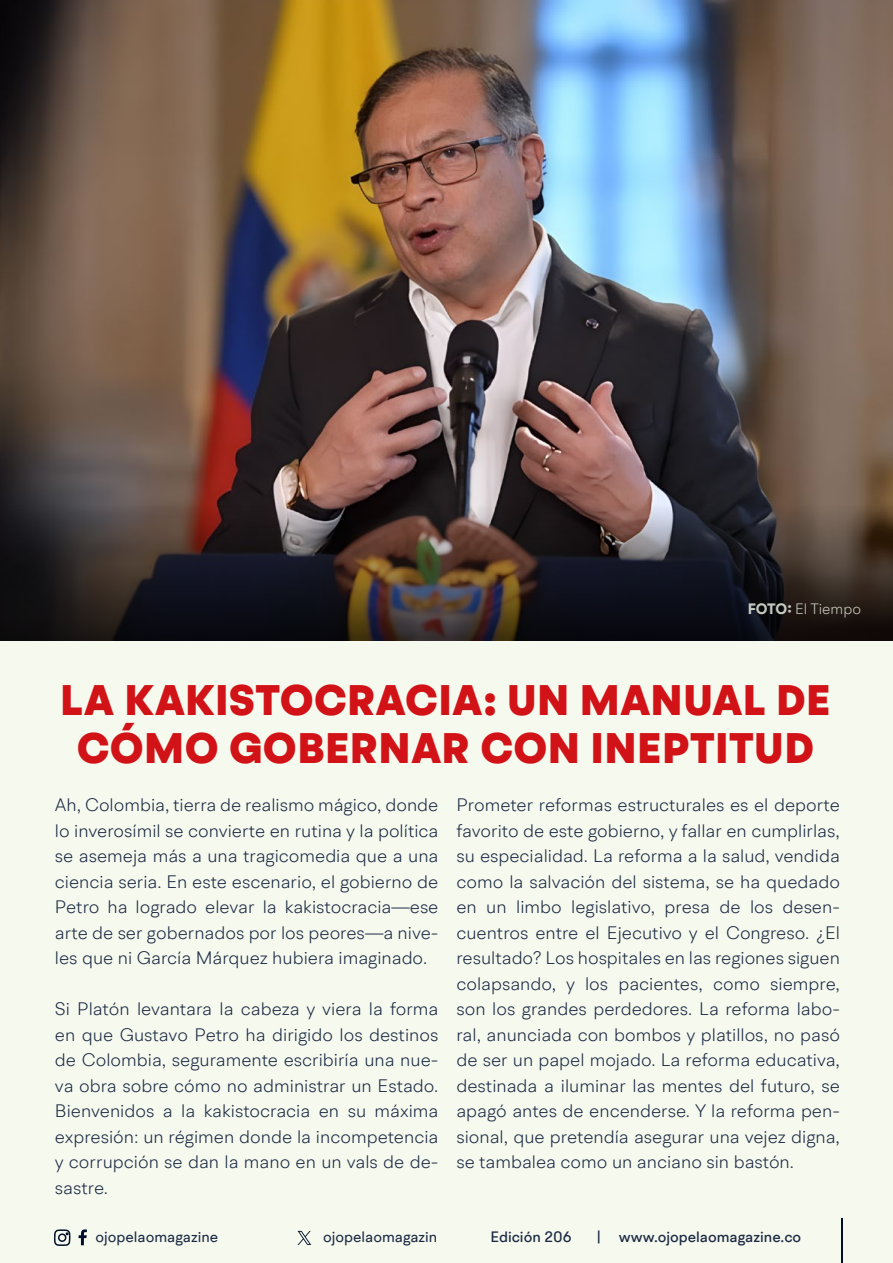
<style>
.page{position:relative;width:893px;height:1263px;background:#f6f9ee}
.page>*{position:absolute;margin:0;border:0;box-sizing:border-box;transform-origin:0 0}
.t1{font:900 43.5px/48px "BR Hendrix";letter-spacing:.01em;color:#d11217;text-align:center}
.t2{font:300 18px/25.5px "BR Hendrix";color:#1b2943;text-align:justify}
.t3{font:500 15px "BR Hendrix";color:#1b2943}
.t4{font:15px "BR Hendrix";color:#1b2943}
.t5{font:300 15px "BR Hendrix";color:#f5faed}
.s1{font-weight:700}
</style>
<div class="page">
<svg style="left:79px;top:1229px;width:8px;height:16px"></svg>
<svg style="left:54px;top:1229px;width:17px;height:17px"></svg>
<hr style="left:841px;top:1219px;width:1px;height:44px;background:#000f2b">
<svg style="left:298px;top:1231px;width:13px;height:14px"></svg>
<img style="left:0;top:0;width:893px;height:504px">
<img style="left:0;top:504px;width:893px;height:137px">
<p class="t5" style="left:747px;top:600px;width:115px"><span class="s1">FOTO:</span> El Tiempo</p>
<h1 class="t1" style="left:60px;top:677px;width:772px">LA KAKISTOCRACIA: UN MANUAL DE<br>CÓMO GOBERNAR CON INEPTITUD</h1>
<p class="t2" style="left:55px;top:792px;width:385px">Ah, Colombia, tierra de realismo mágico, donde lo inverosímil se convierte en rutina y la política se asemeja más a una tragicomedia que a una ciencia seria. En este escenario, el gobierno de Petro ha logrado elevar la kakistocracia—ese arte de ser gobernados por los peores—a nive&shy;les que ni García Márquez hubiera imaginado.</p>
<p class="t2" style="left:55px;top:996px;width:385px">Si Platón levantara la cabeza y viera la forma en que Gustavo Petro ha dirigido los destinos de Colombia, seguramente escribiría una nue&shy;va obra sobre cómo no administrar un Estado.<br>Bienvenidos a la kakistocracia en su máxima expresión: un régimen donde la incompetencia y corrupción se dan la mano en un vals de de&shy;sastre.</p>
<p class="t2" style="left:456px;top:792px;width:385px">Prometer reformas estructurales es el deporte favorito de este gobierno, y fallar en cumplirlas, su especialidad. La reforma a la salud, vendida como la salvación del sistema, se ha quedado en un limbo legislativo, presa de los desen&shy;cuentros entre el Ejecutivo y el Congreso. ¿El resultado? Los hospitales en las regiones siguen colapsando, y los pacientes, como siempre, son los grandes perdedores. La reforma labo&shy;ral, anunciada con bombos y platillos, no pasó de ser un papel mojado. La reforma educativa, destinada a iluminar las mentes del futuro, se apagó antes de encenderse. Y la reforma pen&shy;sional, que pretendía asegurar una vejez digna, se tambalea como un anciano sin bastón.</p>
<p class="t4" style="left:96px;top:1227px;width:124px">ojopelaomagazine</p>
<p class="t4" style="left:323px;top:1227px;width:116px">ojopelaomagazin</p>
<p class="t3" style="left:490px;top:1227px;width:83px">Edición 206</p>
<p class="t3" style="left:596px;top:1227px;width:206px">| www.ojopelaomagazine.co</p>
</div>
